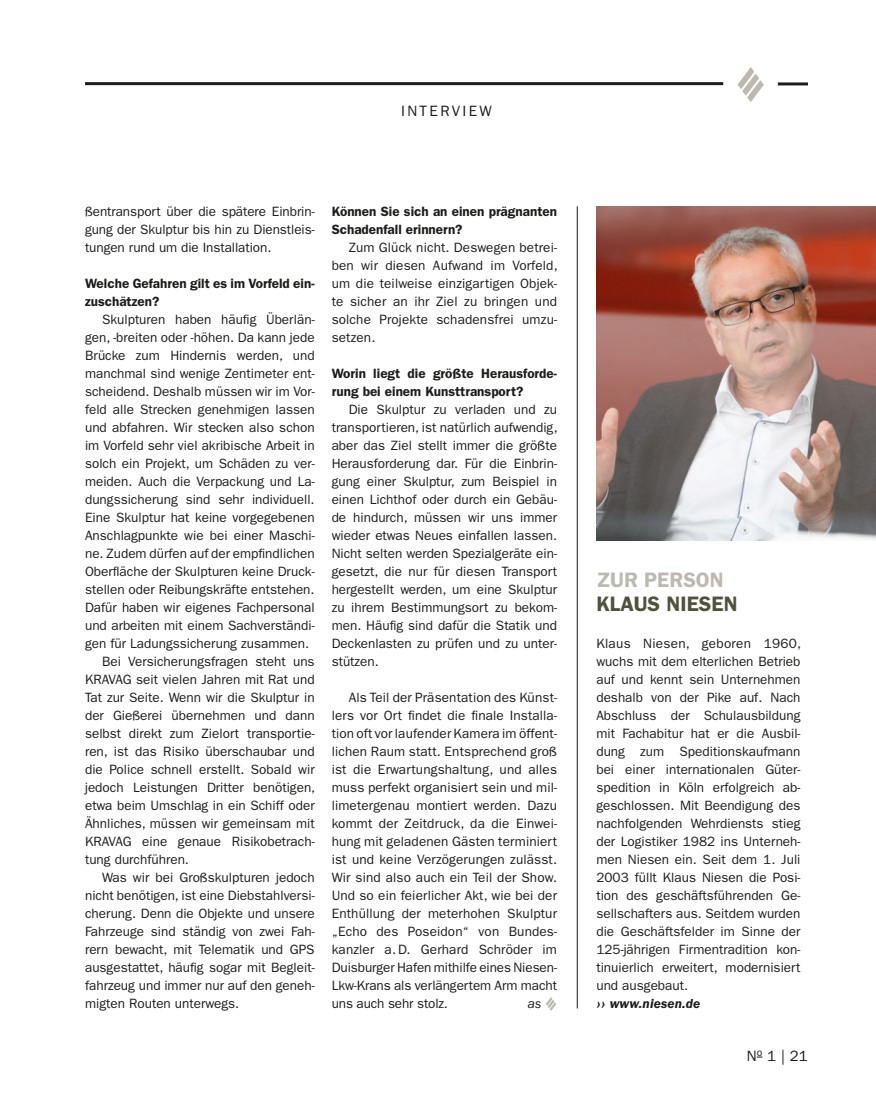
<style>
.page{position:relative;width:876px;height:1106px;background:#fff}
.page>*{position:absolute;margin:0;border:0;box-sizing:border-box;transform-origin:0 0}
.t1{font:600 21px "ITC Franklin Gothic Std";color:#51513c}
.t2{font:600 21px "ITC Franklin Gothic Std";color:#bdb9b0}
.t3{font:15px "ITC Franklin Gothic Std";letter-spacing:.16em;color:#1d1d1b}
.t4{font:13.5px/18px "ITC Franklin Gothic Std";color:#1d1d1b;text-align:justify}
.t5{font:600 13.5px/18px "ITC Franklin Gothic Std";color:#1d1d1b}
.t6{font:italic 13.5px "ITC Franklin Gothic Std";color:#1d1d1b}
.s1{font-weight:600;font-style:italic;font-size:21px}
.s2{font-weight:600;font-style:italic}
</style>
<div class="page">
<img style="left:596px;top:206px;width:280px;height:334px">
<img style="left:546px;top:997px;width:10px;height:14px">
<hr style="left:577px;top:206px;width:1px;height:802px;background:#1d1d1b">
<img style="left:737px;top:67px;width:27px;height:35px">
<hr style="left:778px;top:82px;width:30px;height:3px;background:#1d1d1b">
<hr style="left:85px;top:82px;width:638px;height:3px;background:#1d1d1b">
<p class="t3" style="left:401px;top:103px;width:92px">INTERVIEW</p>
<p class="t4" style="left:85px;top:203px;width:231px">ßentransport über die spätere Einbrin&shy;gung der Skulptur bis hin zu Dienstleis&shy;tungen rund um die Installation.</p>
<p class="t5" style="left:85px;top:274px;width:231px">Welche Gefahren gilt es im Vorfeld ein&shy;zuschätzen?</p>
<p class="t4" style="left:102px;top:311px;width:214px">Skulpturen haben häufig Überlän-</p>
<p class="t4" style="left:85px;top:329px;width:231px">gen, -breiten oder -höhen. Da kann jede</p>
<p class="t4" style="left:85px;top:346px;width:231px">Brücke zum Hindernis werden, und</p>
<p class="t4" style="left:85px;top:364px;width:231px">manchmal sind wenige Zentimeter ent-</p>
<p class="t4" style="left:85px;top:382px;width:231px">scheidend. Deshalb müssen wir im Vor-</p>
<p class="t4" style="left:85px;top:400px;width:231px">feld alle Strecken genehmigen lassen</p>
<p class="t4" style="left:85px;top:418px;width:231px">und abfahren. Wir stecken also schon</p>
<p class="t4" style="left:85px;top:436px;width:231px">im Vorfeld sehr viel akribische Arbeit in</p>
<p class="t4" style="left:85px;top:454px;width:231px">solch ein Projekt, um Schäden zu ver-</p>
<p class="t4" style="left:85px;top:472px;width:231px">meiden. Auch die Verpackung und La-</p>
<p class="t4" style="left:85px;top:490px;width:231px">dungssicherung sind sehr individuell.</p>
<p class="t4" style="left:85px;top:508px;width:231px">Eine Skulptur hat keine vorgegebenen</p>
<p class="t4" style="left:85px;top:526px;width:231px">Anschlagpunkte wie bei einer Maschi-</p>
<p class="t4" style="left:85px;top:544px;width:231px">ne. Zudem dürfen auf der empfindlichen</p>
<p class="t4" style="left:85px;top:562px;width:231px">Oberfläche der Skulpturen keine Druck-</p>
<p class="t4" style="left:85px;top:580px;width:231px">stellen oder Reibungskräfte entstehen.</p>
<p class="t4" style="left:85px;top:598px;width:231px">Dafür haben wir eigenes Fachpersonal</p>
<p class="t4" style="left:85px;top:616px;width:231px">und arbeiten mit einem Sachverständi-</p>
<p class="t4" style="left:85px;top:634px;width:226px">gen für Ladungssicherung zusammen.</p>
<p class="t4" style="left:102px;top:652px;width:214px">Bei Versicherungsfragen steht uns</p>
<p class="t4" style="left:85px;top:670px;width:231px">KRAVAG seit vielen Jahren mit Rat und</p>
<p class="t4" style="left:85px;top:688px;width:231px">Tat zur Seite. Wenn wir die Skulptur in</p>
<p class="t4" style="left:85px;top:706px;width:231px">der Gießerei übernehmen und dann</p>
<p class="t4" style="left:85px;top:724px;width:231px">selbst direkt zum Zielort transportie-</p>
<p class="t4" style="left:85px;top:742px;width:231px">ren, ist das Risiko überschaubar und</p>
<p class="t4" style="left:85px;top:760px;width:231px">die Police schnell erstellt. Sobald wir</p>
<p class="t4" style="left:85px;top:778px;width:232px">jedoch Leistungen Dritter benötigen,</p>
<p class="t4" style="left:85px;top:796px;width:231px">etwa beim Umschlag in ein Schiff oder</p>
<p class="t4" style="left:85px;top:814px;width:231px">Ähnliches, müssen wir gemeinsam mit</p>
<p class="t4" style="left:85px;top:832px;width:231px">KRAVAG eine genaue Risikobetrach-</p>
<p class="t4" style="left:85px;top:850px;width:105px">tung durchführen.</p>
<p class="t4" style="left:102px;top:868px;width:214px">Was wir bei Großskulpturen jedoch</p>
<p class="t4" style="left:85px;top:886px;width:231px">nicht benötigen, ist eine Diebstahlversi-</p>
<p class="t4" style="left:85px;top:904px;width:231px">cherung. Denn die Objekte und unsere</p>
<p class="t4" style="left:85px;top:922px;width:231px">Fahrzeuge sind ständig von zwei Fah-</p>
<p class="t4" style="left:85px;top:940px;width:231px">rern bewacht, mit Telematik und GPS</p>
<p class="t4" style="left:85px;top:958px;width:231px">ausgestattet, häufig sogar mit Begleit-</p>
<p class="t4" style="left:85px;top:976px;width:231px">fahrzeug und immer nur auf den geneh-</p>
<p class="t4" style="left:85px;top:994px;width:156px">migten Routen unterwegs.</p>
<p class="t5" style="left:332px;top:202px;width:227px">Können Sie sich an einen prägnanten<br>Schadenfall erinnern?</p>
<p class="t4" style="left:332px;top:239px;width:228px;text-indent:17px">Zum Glück nicht. Deswegen betrei&shy;ben wir diesen Aufwand im Vorfeld, um die teilweise einzigartigen Objek&shy;te sicher an ihr Ziel zu bringen und solche Projekte schadensfrei umzu&shy;setzen.</p>
<p class="t5" style="left:332px;top:364px;width:227px">Worin liegt die größte Herausforde&shy;rung bei einem Kunsttransport?</p>
<p class="t4" style="left:332px;top:400px;width:228px;text-indent:17px">Die Skulptur zu verladen und zu transportieren, ist natürlich aufwendig, aber das Ziel stellt immer die größte Herausforderung dar. Für die Einbrin&shy;gung einer Skulptur, zum Beispiel in einen Lichthof oder durch ein Gebäu&shy;de hindurch, müssen wir uns immer wieder etwas Neues einfallen lassen.<br>Nicht selten werden Spezialgeräte ein&shy;gesetzt, die nur für diesen Transport hergestellt werden, um eine Skulptur zu ihrem Bestimmungsort zu bekom&shy;men. Häufig sind dafür die Statik und Deckenlasten zu prüfen und zu unter&shy;stützen.</p>
<p class="t4" style="left:332px;top:688px;width:227px;text-indent:17px">Als Teil der Präsentation des Künst&shy;lers vor Ort findet die finale Installa&shy;tion oft vor laufender Kamera im öffent&shy;lichen Raum statt. Entsprechend groß ist die Erwartungshaltung, und alles muss perfekt organisiert sein und mil&shy;limetergenau montiert werden. Dazu kommt der Zeitdruck, da die Einwei&shy;hung mit geladenen Gästen terminiert ist und keine Verzögerungen zulässt.<br>Wir sind also auch ein Teil der Show.<br>Und so ein feierlicher Akt, wie bei der Enthüllung der meterhohen Skulptur „Echo des Poseidon“ von Bundes&shy;kanzler a.D. Gerhard Schröder im Duisburger Hafen mithilfe eines Niesen-Lkw-Krans als verlängertem Arm macht uns auch sehr stolz.</p>
<p class="t6" style="left:528px;top:996px;width:15px">as</p>
<h1 class="t2" style="left:596px;top:568px;width:129px">ZUR PERSON</h1>
<h1 class="t1" style="left:596px;top:592px;width:143px">KLAUS NIESEN</h1>
<p class="t4" style="left:596px;top:634px;width:206px;text-align:left">Klaus Niesen, geboren 1960, wuchs mit dem elterlichen Betrieb auf und kennt sein Unternehmen deshalb von der Pike auf. Nach<br>Abschluss der Schulausbildung mit Fachabitur hat er die Ausbil&shy;dung zum Speditionskaufmann bei einer internationalen Güter&shy;spedition in Köln erfolgreich ab&shy;geschlossen. Mit Beendigung des nachfolgenden Wehrdiensts stieg der Logistiker 1982 ins Unterneh&shy;men Niesen ein. Seit dem 1. Juli<br>2003 füllt Klaus Niesen die Posi&shy;tion des geschäftsführenden Ge&shy;sellschafters aus. Seitdem wurden die Geschäftsfelder im Sinne der<br>125-jährigen Firmentradition kon&shy;tinuierlich erweitert, modernisiert und ausgebaut.<br><span class="s1">››</span> <span class="s2">www.niesen.de</span></p>
<p class="t3" style="left:747px;top:1047px;width:62px">N<sup>o</sup> 1 | 21</p>
</div>
